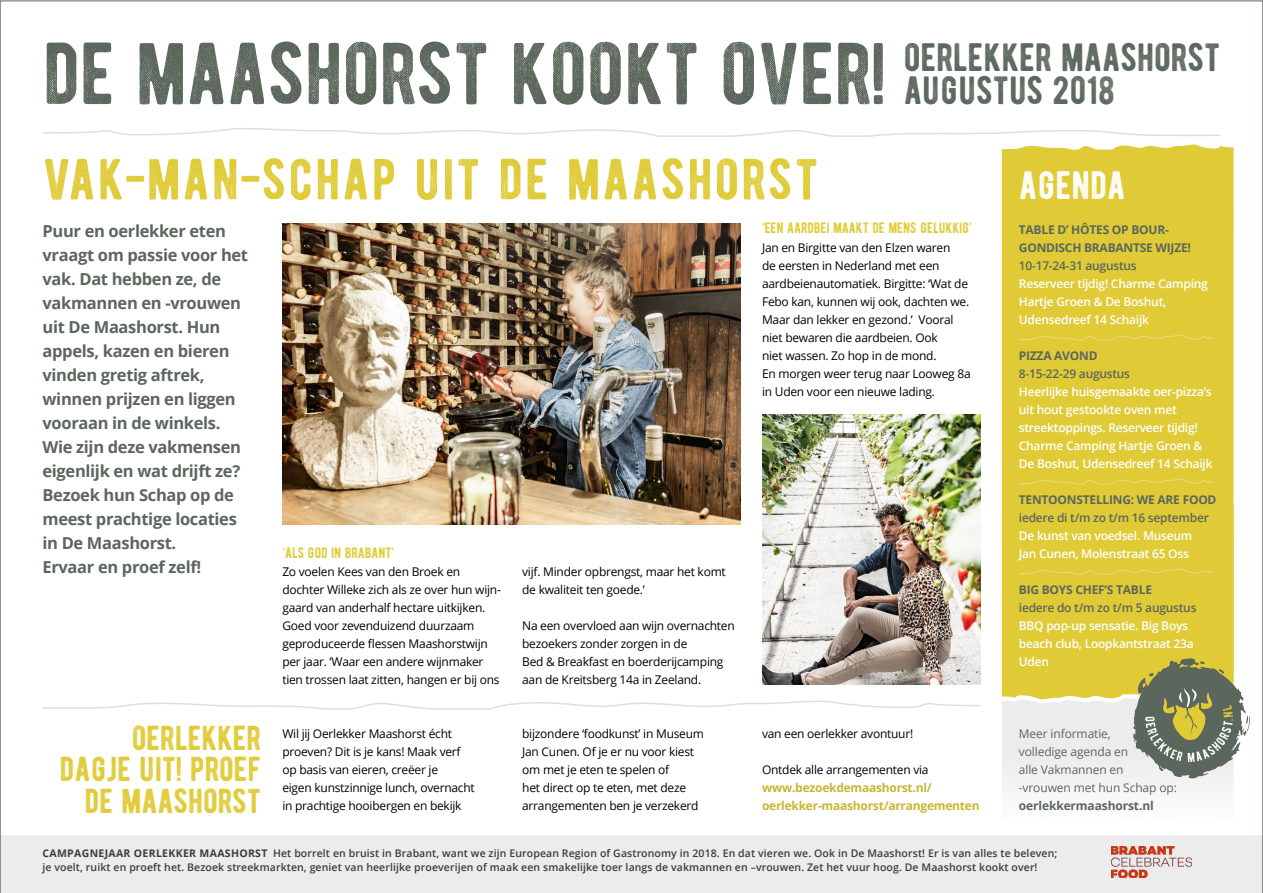
<style>
.page{position:relative;width:1263px;height:893px;background:#fff}
.page>*{position:absolute;margin:0;border:0;box-sizing:border-box;transform-origin:0 0}
.t1{font:87.3px "BERNIER Distressed";color:#5b675c}
.t2{font:57.6px "BERNIER Distressed";letter-spacing:.04em;color:#e0cb37}
.t3{font:39.45px "BERNIER Distressed";color:#5b675c}
.t4{font:39.45px "BERNIER Distressed";color:#fff}
.t5{font:34.5px/31.5px "BERNIER Distressed";color:#e0cb37;text-align:right}
.t6{font:700 16.5px/24px "Open Sans";letter-spacing:-.02em;color:#5b675c}
.t7{font:15px "BERNIER Distressed";color:#e0cb37}
.t8{font:12px/18px "Open Sans";letter-spacing:-.02em;color:#000}
.t9{font:600 12px/18px "Open Sans";letter-spacing:-.02em;color:#fff}
.t10{font:700 12px/18px "Open Sans";letter-spacing:-.02em;color:#5b675c}
.t11{font:600 12px "Open Sans";letter-spacing:-.02em;color:#5b675c}
.t12{font:12px/18px "Open Sans";letter-spacing:-.01em;color:#5b675c}
.t13{font:700 12px/18px "Open Sans";letter-spacing:-.02em;color:#c8b631}
.t14{font:600 10.5px/13.5px "Open Sans";letter-spacing:.01em;color:#3c3c3b}
.s1{font-weight:700}
</style>
<div class="page">
<div style="left:0;top:835px;width:1263px;height:58px;background:#ececec"></div>
<img style="left:282px;top:224px;width:459px;height:301px">
<div style="left:1002px;top:144px;width:231px;height:360px;background:#e0cb37"></div>
<div style="left:1002px;top:504px;width:231px;height:124px;background:#e0cb37"></div>
<svg style="left:42px;top:128px;width:1179px;height:9px"></svg>
<svg style="left:42px;top:700px;width:939px;height:10px"></svg>
<svg style="left:1018px;top:335px;width:197px;height:6px"></svg>
<svg style="left:1018px;top:479px;width:197px;height:6px"></svg>
<svg style="left:1018px;top:569px;width:197px;height:6px"></svg>
<img style="left:762px;top:414px;width:219px;height:271px">
<img style="left:1111px;top:846px;width:80px;height:32px">
<svg style="left:1002px;top:628px;width:248px;height:159px"></svg>
<h1 class="t1" style="left:43px;top:19px;width:1179px">DE MAASHORST KOOKT OVER! <sup>OERLEKKER</sup> <sup>MAASHORST</sup></h1>
<h3 class="t3" style="left:904px;top:65px;width:213px">AUGUSTUS 2018</h3>
<h2 class="t2" style="left:43px;top:143px;width:777px">VAK-MAN-SCHAP UIT DE MAASHORST</h2>
<p class="t6" style="left:43px;top:218px;width:207px">Puur en oerlekker eten vraagt om passie voor het vak. Dat hebben ze, de vakmannen en -vrouwen uit De Maashorst. Hun appels, kazen en bieren vinden gretig aftrek, winnen prijzen en liggen vooraan in de winkels.<br>Wie zijn deze vakmensen eigenlijk en wat drijft ze?<br>Bezoek hun Schap op de meest prachtige locaties in De Maashorst.<br>Ervaar en proef zelf!</p>
<p class="t7" style="left:762px;top:218px;width:211px">‘EEN AARDBEI MAAKT DE MENS GELUKKIG’</p>
<p class="t8" style="left:762px;top:238px;width:210px">Jan en Birgitte van den Elzen waren<br>de eersten in Nederland met een aardbeienautomatiek. Birgitte: ‘Wat de Febo kan, kunnen wij ook, dachten we.<br>Maar dan lekker en gezond.’ Vooral niet bewaren die aardbeien. Ook<br>niet wassen. Zo hop in de mond.<br>En morgen weer terug naar Looweg 8a in Uden voor een nieuwe lading.</p>
<p class="t7" style="left:282px;top:543px;width:114px">‘ALS GOD IN BRABANT’</p>
<p class="t8" style="left:282px;top:562px;width:220px">Zo voelen Kees van den Broek en dochter Willeke zich als ze over hun wijn&shy;gaard van anderhalf hectare uitkijken.<br>Goed voor zevenduizend duurzaam geproduceerde flessen Maashorstwijn per jaar. ‘Waar een andere wijnmaker tien trossen laat zitten, hangen er bij ons</p>
<p class="t8" style="left:522px;top:562px;width:205px">vijf. Minder opbrengst, maar het komt de kwaliteit ten goede.’</p>
<p class="t8" style="left:522px;top:616px;width:214px">Na een overvloed aan wijn overnachten bezoekers zonder zorgen in de<br>Bed &amp; Breakfast en boerderijcamping aan de Kreitsberg 14a in Zeeland.</p>
<h3 class="t4" style="left:1019px;top:161px;width:108px">AGENDA</h3>
<p class="t10" style="left:1019px;top:220px;width:174px">TABLE D’ HÔTES OP BOUR-<br>GONDISCH BRABANTSE WIJZE!</p>
<p class="t11" style="left:1019px;top:257px;width:119px">10-17-24-31 augustus</p>
<p class="t9" style="left:1019px;top:274px;width:190px">Reserveer tijdig! Charme Camping<br>Hartje Groen &amp; De Boshut,<br>Udensedreef 14 Schaijk</p>
<p class="t10" style="left:1019px;top:346px;width:80px">PIZZA AVOND</p>
<p class="t11" style="left:1019px;top:365px;width:113px">8-15-22-29 augustus</p>
<p class="t9" style="left:1019px;top:382px;width:195px">Heerlijke huisgemaakte oer-pizza’s uit hout gestookte oven met streektoppings. Reserveer tijdig!<br>Charme Camping Hartje Groen &amp; De Boshut, Udensedreef 14 Schaijk</p>
<p class="t10" style="left:1019px;top:490px;width:199px">TENTOONSTELLING: WE ARE FOOD</p>
<p class="t11" style="left:1019px;top:509px;width:191px">iedere di t/m zo t/m 16 september</p>
<p class="t9" style="left:1019px;top:526px;width:175px">De kunst van voedsel. Museum<br>Jan Cunen, Molenstraat 65 Oss</p>
<p class="t10" style="left:1019px;top:580px;width:135px">BIG BOYS CHEF’S TABLE</p>
<p class="t11" style="left:1019px;top:599px;width:179px">iedere do t/m zo t/m 5 augustus</p>
<p class="t9" style="left:1019px;top:616px;width:176px">BBQ pop-up sensatie. Big Boys beach club, Loopkantstraat 23a<br>Uden</p>
<h3 class="t5" style="left:60px;top:721px;width:203px">OERLEKKER<br>DAGJE UIT! PROEF<br>DE MAASHORST</h3>
<p class="t12" style="left:1019px;top:724px;width:160px">Meer informatie,<br>volledige agenda en<br>alle Vakmannen en -vrouwen met hun Schap op:</p>
<p class="t8" style="left:282px;top:724px;width:194px">Wil jij Oerlekker Maashorst écht proeven? Dit is je kans! Maak verf op basis van eieren, creëer je<br>eigen kunstzinnige lunch, overnacht in prachtige hooibergen en bekijk</p>
<p class="t8" style="left:522px;top:724px;width:183px">bijzondere ‘foodkunst’ in Museum<br>Jan Cunen. Of je er nu voor kiest om met je eten te spelen of<br>het direct op te eten, met deze arrangementen ben je verzekerd</p>
<p class="t8" style="left:762px;top:724px;width:153px">van een oerlekker avontuur!</p>
<p class="t8" style="left:762px;top:760px;width:168px">Ontdek alle arrangementen via</p>
<p class="t13" style="left:762px;top:778px;width:219px">www.bezoekdemaashorst.nl/ oerlekker-maashorst/arrangementen</p>
<p class="t10" style="left:1019px;top:796px;width:136px">oerlekkermaashorst.nl</p>
<p class="t14" style="left:43px;top:846px;width:1016px"><span class="s1">CAMPAGNEJAAR OERLEKKER MAASHORST</span> Het borrelt en bruist in Brabant, want we zijn European Region of Gastronomy in 2018. En dat vieren we. Ook in De Maashorst! Er is van alles te beleven; je voelt, ruikt en proeft het. Bezoek streekmarkten, geniet van heerlijke proeverijen of maak een smakelijke toer langs de vakmannen en –vrouwen. Zet het vuur hoog. De Maashorst kookt over!</p>
</div>
